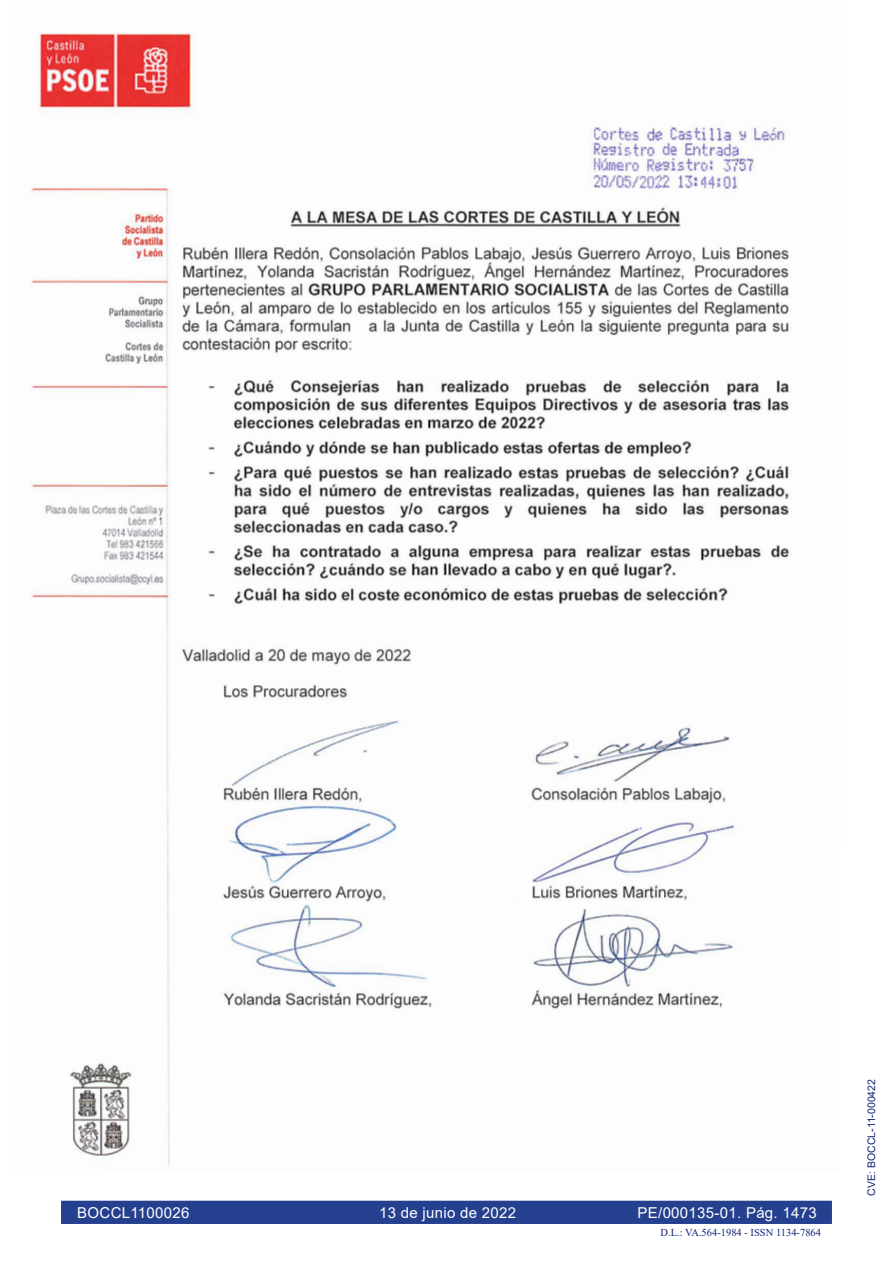
<style>
.page{position:relative;width:893px;height:1263px;background:#fff}
.page>*{position:absolute;margin:0;border:0;box-sizing:border-box;transform-origin:0 0}
.E_CVE{font:15px "Arial";letter-spacing:.02em;color:#fff}
.t1{font:10.5px "Times New Roman";color:#132477}
.t2{font:10.5px "Arial";color:#132477}
</style>
<div class="page">
<div style="left:60px;top:1200px;width:773px;height:25px;background:#25408f"></div>
<div style="left:60px;top:1199px;width:773px;height:26px;border:2px solid #fff"></div>
<img style="left:31px;top:32px;width:759px;height:1133px">
<p class="E_CVE" style="left:77px;top:1202px;width:114px">BOCCL1100026</p>
<p class="E_CVE" style="left:379px;top:1202px;width:139px">13 de junio de 2022</p>
<p class="E_CVE" style="left:638px;top:1202px;width:181px">PE/000135-01. Pág. 1473</p>
<p class="t1" style="left:661px;top:1225px;width:162px">D.L.: VA.564-1984 - ISSN 1134-7864</p>
<p class="t2" style="left:864px;top:1195px;width:118px;rotate:-90deg">CVE: BOCCL-11-000422</p>
</div>
